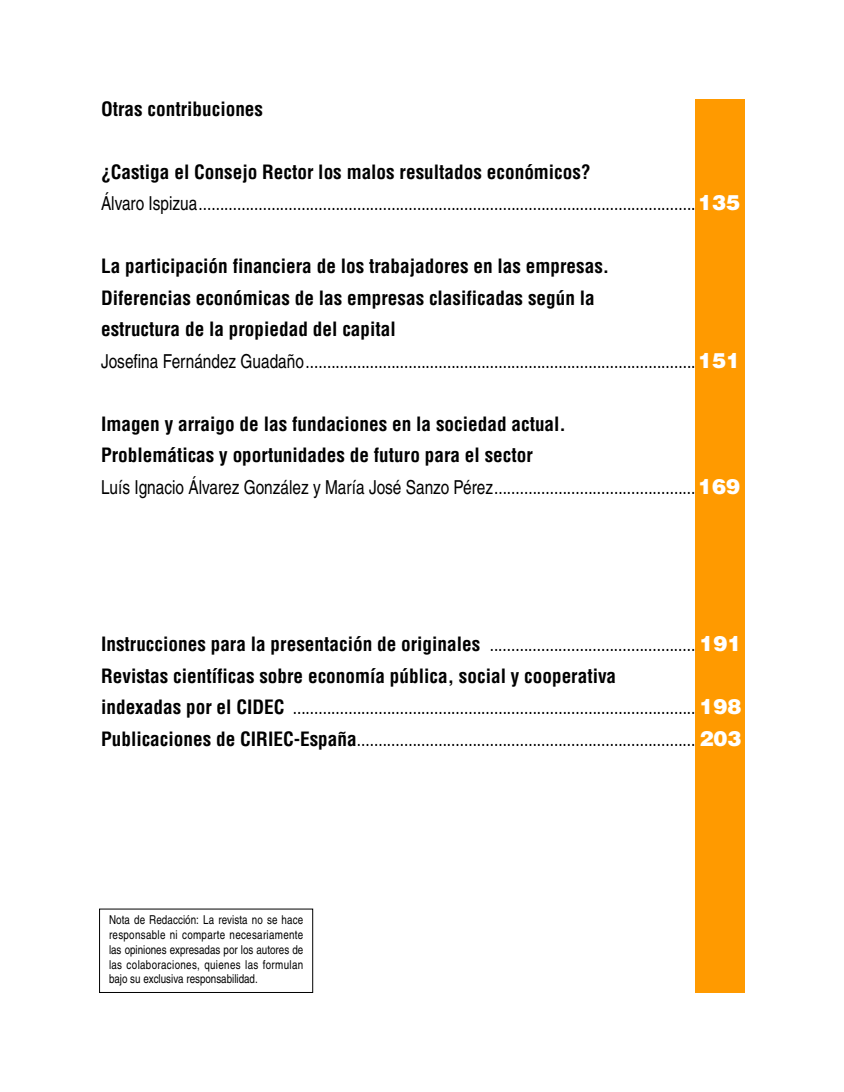
<style>
.page{position:relative;width:844px;height:1092px;background:#fff}
.page>*{position:absolute;margin:0;border:0;box-sizing:border-box;transform-origin:0 0}
.t1{font:19.25px/31.5px "Helvetica";color:#000;scale:.8 1}
.t2{font:700 condensed 19.25px/31.5px "Helvetica";color:#000}
.t3{font:12.25px/14.7px "Helvetica";color:#000;text-align:justify;scale:.8 1}
.s1{font-weight:700;font-stretch:condensed}
.s2{font-weight:900;font-size:21px;color:#fff}
.s3{font-weight:400;font-stretch:normal}
.s4{font-weight:900;font-stretch:normal;font-size:21px;color:#fff}
</style>
<div class="page">
<div style="left:694px;top:99px;width:50px;height:893px;background:#ff9a00"></div>
<p class="t2" style="left:101px;top:93px;width:163px">Otras contribuciones</p>
<p class="t1" style="left:101px;top:158px;width:800px"><span class="s1">¿Castiga el Consejo Rector los malos resultados económicos?<br></span>Álvaro Ispizua.................................................................................................................... <span class="s2">135</span></p>
<p class="t2" style="left:101px;top:251px;width:640px">La participación financiera de los trabajadores en las empresas.<br>Diferencias económicas de las empresas clasificadas según la<br>estructura de la propiedad del capital<br><span class="s3">Josefina Fernández Guadaño...........................................................................................</span> <span class="s4">151</span></p>
<p class="t2" style="left:101px;top:408px;width:640px">Imagen y arraigo de las fundaciones en la sociedad actual.<br>Problemáticas y oportunidades de futuro para el sector<br><span class="s3">Luís Ignacio Álvarez González y María José Sanzo Pérez...............................................</span> <span class="s4">169</span></p>
<p class="t1" style="left:101px;top:630px;width:802px"><span class="s1">Instrucciones para la presentación de originales</span> ................................................ <span class="s2">191<br></span><span class="s1">Revistas científicas sobre economía pública, social y cooperativa<br>indexadas por el CIDEC</span> .............................................................................................. <span class="s2">198<br></span><span class="s1">Publicaciones de CIRIEC-España</span>............................................................................... <span class="s2">203</span></p>
<p class="t3" style="left:109px;top:913px;width:244px">Nota de Redacción: La revista no se hace responsable ni comparte necesariamente las opiniones expresadas por los autores de las colaboraciones, quienes las formulan bajo su exclusiva responsabilidad.</p>
</div>
